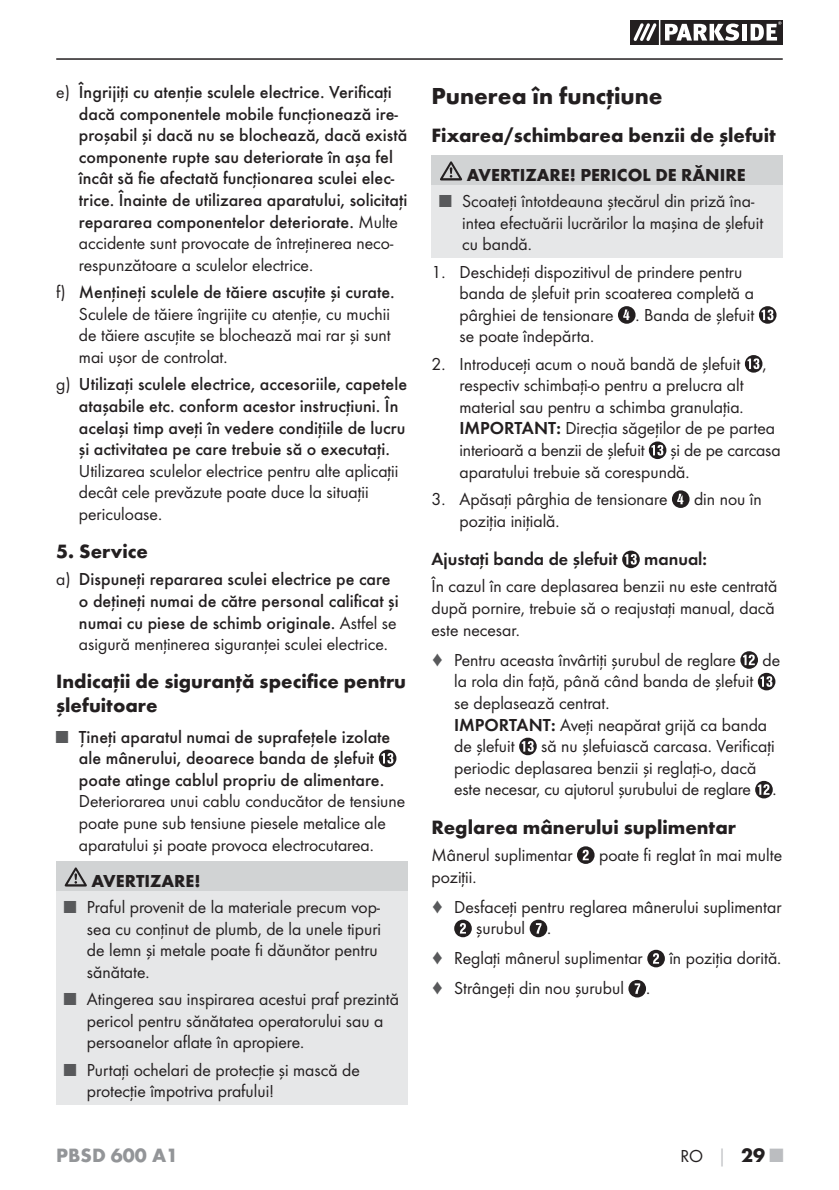
<style>
.page{position:relative;width:839px;height:1190px;background:#fff}
.page>*{position:absolute;margin:0;border:0;box-sizing:border-box;transform-origin:0 0}
.t1{font:700 24px "Futura";color:#231f20}
.t2{font:700 20px/24px "Futura";color:#231f20}
.t3{font:700 20px "Futura";color:#939598}
.t4{font:18px/21.6px "Futura Boo";color:#231f20}
.t5{font:500 18px/21.6px "Futura";color:#231f20}
.t6{font:700 18px "Futura";color:#231f20}
.t7{font:18px "Futura Dem";color:#231f20}
.s1{font-family:"Futura Boo";font-weight:400}
.s2{font-family:"Futura Boo";font-weight:400;color:#58595b}
.s3{color:#58595b}
.s4{font-family:"Futura Dem"}
.s5{font-family:"Futura";font-weight:700;color:#bbbdc0}
.s6{font-family:"Futura";font-weight:700;font-size:20px}
.s7{font-family:"Futura";font-weight:700;font-size:20px;color:#bbbdc0}
</style>
<div class="page">
<hr style="left:56px;top:58px;width:726px;height:2px;background:#231f20">
<svg style="left:630px;top:20px;width:152px;height:25px"></svg>
<hr style="left:658px;top:20px;width:2px;height:25px;background:#fff">
<svg style="left:378px;top:749px;width:18px;height:18px"></svg>
<div style="left:56px;top:861px;width:351px;height:30px;background:#d1d3d4"></div>
<div style="left:56px;top:891px;width:351px;height:214px;background:#e6e7e8"></div>
<svg style="left:65px;top:867px;width:22px;height:19px"></svg>
<div style="left:431px;top:155px;width:351px;height:30px;background:#d1d3d4"></div>
<div style="left:431px;top:185px;width:351px;height:73px;background:#e6e7e8"></div>
<svg style="left:440px;top:161px;width:22px;height:19px"></svg>
<svg style="left:618px;top:306px;width:17px;height:18px"></svg>
<svg style="left:759px;top:306px;width:17px;height:18px"></svg>
<svg style="left:744px;top:355px;width:18px;height:17px"></svg>
<svg style="left:648px;top:441px;width:18px;height:18px"></svg>
<svg style="left:672px;top:490px;width:17px;height:18px"></svg>
<svg style="left:622px;top:550px;width:17px;height:18px"></svg>
<svg style="left:740px;top:651px;width:35px;height:39px"></svg>
<svg style="left:519px;top:737px;width:17px;height:18px"></svg>
<svg style="left:755px;top:781px;width:17px;height:17px"></svg>
<svg style="left:577px;top:846px;width:17px;height:18px"></svg>
<svg style="left:454px;top:919px;width:17px;height:18px"></svg>
<svg style="left:529px;top:919px;width:18px;height:18px"></svg>
<svg style="left:647px;top:949px;width:17px;height:18px"></svg>
<svg style="left:628px;top:980px;width:17px;height:17px"></svg>
<p class="t5" style="left:79px;top:82px;width:330px;text-indent:-23px"><span class="s1">e)</span> Îngrijiţi cu atenţie sculele electrice. Verificaţi dacă componentele mobile funcţionează ire&shy;proşabil şi dacă nu se blochează, dacă există componente rupte sau deteriorate în aşa fel încât să fie afectată funcţionarea sculei elec&shy;trice. Înainte de utilizarea aparatului, solicitaţi repararea componentelor deteriorate. <span class="s1">Multe</span></p>
<p class="t4" style="left:79px;top:233px;width:316px">accidente sunt provocate de întreţinerea neco&shy;respunzătoare a sculelor electrice.</p>
<p class="t5" style="left:56px;top:282px;width:340px"><span class="s1">f)</span> Menţineţi sculele de tăiere ascuţite şi curate.</p>
<p class="t4" style="left:79px;top:304px;width:313px;text-align:justify">Sculele de tăiere îngrijite cu atenţie, cu muchii de tăiere ascuţite se blochează mai rar şi sunt mai uşor de controlat.</p>
<p class="t5" style="left:79px;top:374px;width:329px;text-indent:-23px"><span class="s1">g)</span> Utilizaţi sculele electrice, accesoriile, capetele ataşabile etc. conform acestor instrucţiuni. În acelaşi timp aveţi în vedere condiţiile de lucru şi activitatea pe care trebuie să o executaţi.</p>
<p class="t4" style="left:79px;top:461px;width:321px">Utilizarea sculelor electrice pentru alte aplicaţii decât cele prevăzute poate duce la situaţii periculoase.</p>
<p class="t2" style="left:56px;top:541px;width:93px">5. Service</p>
<p class="t5" style="left:79px;top:569px;width:321px;text-indent:-23px"><span class="s1">a)</span> Dispuneţi repararea sculei electrice pe care o deţineţi numai de către personal calificat şi numai cu piese de schimb originale. <span class="s1">Astfel se</span></p>
<p class="t4" style="left:79px;top:634px;width:310px">asigură menţinerea siguranţei sculei electrice.</p>
<p class="t2" style="left:56px;top:671px;width:351px">Indicaţii de siguranţă specifice pentru şlefuitoare</p>
<p class="t5" style="left:79px;top:727px;width:313px;text-indent:-23px"><span class="s2">■</span> Ţineţi aparatul numai de suprafeţele izolate ale mânerului, deoarece banda de şlefuit poate atinge cablul propriu de alimentare.</p>
<p class="t4" style="left:79px;top:791px;width:327px">Deteriorarea unui cablu conducător de tensiune poate pune sub tensiune piesele metalice ale aparatului şi poate provoca electrocutarea.</p>
<p class="t6" style="left:91px;top:874px;width:111px">AVERTIZARE!</p>
<p class="t4" style="left:87px;top:897px;width:295px;text-indent:-23px"><span class="s3">■</span> Praful provenit de la materiale precum vop&shy;sea cu conţinut de plumb, de la unele tipuri de lemn şi metale poate fi dăunător pentru sănătate.</p>
<p class="t4" style="left:87px;top:989px;width:313px;text-indent:-23px"><span class="s3">■</span> Atingerea sau inspirarea acestui praf prezintă pericol pentru sănătatea operatorului sau a persoanelor aflate în apropiere.</p>
<p class="t4" style="left:87px;top:1059px;width:274px;text-indent:-23px"><span class="s3">■</span> Purtaţi ochelari de protecţie şi mască de protecţie împotriva prafului!</p>
<h1 class="t1" style="left:431px;top:86px;width:232px">Punerea în funcţiune</h1>
<p class="t2" style="left:431px;top:125px;width:345px">Fixarea/schimbarea benzii de şlefuit</p>
<p class="t6" style="left:466px;top:168px;width:280px">AVERTIZARE! PERICOL DE RĂNIRE</p>
<p class="t4" style="left:462px;top:191px;width:302px;text-indent:-23px"><span class="s3">■</span> Scoateţi întotdeauna ştecărul din priză îna&shy;intea efectuării lucrărilor la maşina de şlefuit cu bandă.</p>
<p class="t4" style="left:459px;top:262px;width:296px;text-indent:-28px">1. Deschideţi dispozitivul de prindere pentru banda de şlefuit prin scoaterea completă a pârghiei de tensionare . Banda de şlefuit se poate îndepărta.</p>
<p class="t4" style="left:459px;top:354px;width:317px;text-indent:-28px">2. Introduceţi acum o nouă bandă de şlefuit , respectiv schimbaţi-o pentru a prelucra alt material sau pentru a schimba granulaţia.<br><span class="s4">IMPORTANT:</span> Direcţia săgeţilor de pe partea interioară a benzii de şlefuit</p>
<p class="t4" style="left:459px;top:440px;width:322px;text-indent:211px">şi de pe carcasa aparatului trebuie să corespundă.</p>
<p class="t4" style="left:431px;top:489px;width:237px">3. Apăsaţi pârghia de tensionare</p>
<p class="t4" style="left:693px;top:489px;width:69px">din nou în</p>
<p class="t4" style="left:459px;top:511px;width:101px">poziţia iniţială.</p>
<p class="t7" style="left:431px;top:551px;width:187px">Ajustaţi banda de şlefuit</p>
<p class="t7" style="left:644px;top:551px;width:64px">manual:</p>
<p class="t4" style="left:431px;top:576px;width:347px">În cazul în care deplasarea benzii nu este centrată după pornire, trebuie să o reajustaţi manual, dacă este necesar.</p>
<p class="t4" style="left:431px;top:650px;width:306px"><span class="s3">♦</span> Pentru aceasta învârtiţi şurubul de reglare</p>
<p class="t4" style="left:762px;top:650px;width:19px">de</p>
<p class="t4" style="left:454px;top:671px;width:314px">la rola din faţă, până când banda de şlefuit se deplasează centrat.<br><span class="s4">IMPORTANT:</span> Aveţi neapărat grijă ca banda de şlefuit</p>
<p class="t4" style="left:454px;top:736px;width:324px;text-indent:87px">să nu şlefuiască carcasa. Verificaţi periodic deplasarea benzii şi reglaţi-o, dacă este necesar, cu ajutorul şurubului de reglare .</p>
<p class="t2" style="left:431px;top:816px;width:306px">Reglarea mânerului suplimentar</p>
<p class="t4" style="left:431px;top:845px;width:142px">Mânerul suplimentar</p>
<p class="t4" style="left:598px;top:845px;width:184px">poate fi reglat în mai multe</p>
<p class="t4" style="left:431px;top:862px;width:351px;line-height:30px">poziţii.<br><span class="s3">♦</span> Desfaceţi pentru reglarea mânerului suplimentar</p>
<p class="t4" style="left:431px;top:914px;width:213px;line-height:30px;text-indent:45px">şurubul .<br><span class="s3">♦</span> Reglaţi mânerul suplimentar</p>
<p class="t4" style="left:669px;top:948px;width:113px">în poziţia dorită.</p>
<p class="t4" style="left:431px;top:978px;width:220px"><span class="s3">♦</span> Strângeţi din nou şurubul .</p>
<p class="t3" style="left:56px;top:1147px;width:123px">PBSD 600 A1</p>
<p class="t4" style="left:680px;top:1146px;width:104px">RO <span class="s5">│</span> <span class="s6">29</span> <span class="s7">■</span></p>
</div>
